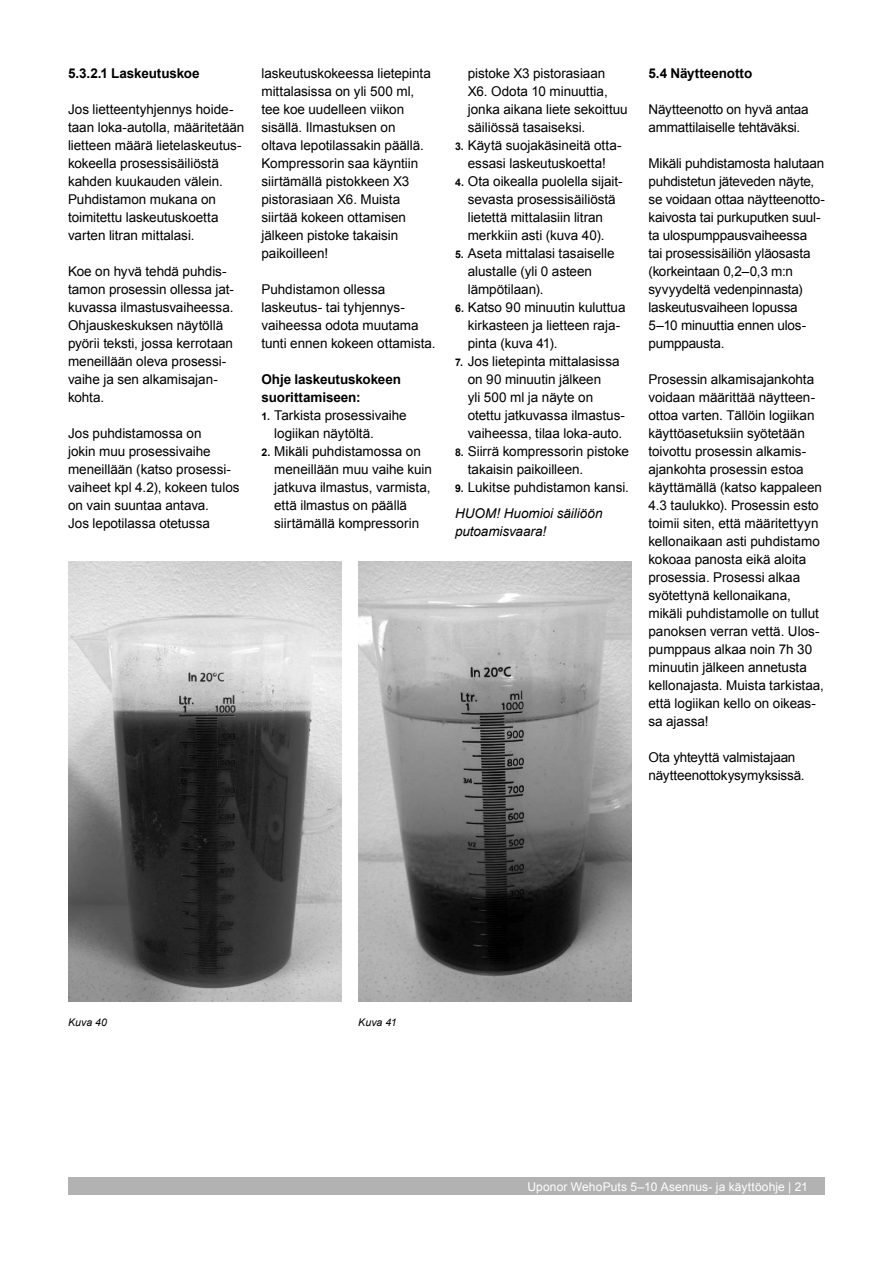
<style>
.page{position:relative;width:893px;height:1263px;background:#fff}
.page>*{position:absolute;margin:0;border:0;box-sizing:border-box;transform-origin:0 0}
.t1{font:13.5px/18px "Arial";letter-spacing:-.005em;color:#000}
.t2{font:700 13.5px/18px "Arial";letter-spacing:-.005em;color:#000}
.t3{font:italic 13.5px "Arial";letter-spacing:-.005em;color:#000}
.t4{font:12px "Arial";letter-spacing:.01em;color:#fff}
.t5{font:italic 10.5px "Arial";letter-spacing:.01em;color:#000}
.s1{font-weight:700;font-size:10.5px}
.s2{font-style:italic}
</style>
<div class="page">
<div style="left:68px;top:1178px;width:757px;height:17px;background:#b2b2b2"></div>
<img style="left:68px;top:562px;width:273px;height:439px">
<img style="left:358px;top:562px;width:273px;height:439px">
<p class="t2" style="left:68px;top:65px;width:133px">5.3.2.1 Laskeutuskoe</p>
<p class="t1" style="left:68px;top:100px;width:178px">Jos lietteentyhjennys hoide&shy;taan loka-autolla, määritetään lietteen määrä lietelaskeutus&shy;kokeella prosessisäiliöstä kahden kuukauden välein.<br>Puhdistamon mukana on toimitettu laskeutuskoetta varten litran mittalasi.</p>
<p class="t1" style="left:68px;top:262px;width:168px">Koe on hyvä tehdä puhdis&shy;tamon prosessin ollessa jat&shy;kuvassa ilmastusvaiheessa.<br>Ohjauskeskuksen näytöllä pyörii teksti, jossa kerrotaan meneillään oleva prosessi&shy;vaihe ja sen alkamisajan&shy;kohta.</p>
<p class="t1" style="left:68px;top:424px;width:173px">Jos puhdistamossa on<br>jokin muu prosessivaihe meneillään (katso prosessi&shy;vaiheet kpl 4.2), kokeen tulos on vain suuntaa antava.<br>Jos lepotilassa otetussa</p>
<p class="t1" style="left:261px;top:64px;width:171px">laskeutuskokeessa lietepinta mittalasissa on yli 500 ml, tee koe uudelleen viikon sisällä. Ilmastuksen on oltava lepotilassakin päällä.<br>Kompressorin saa käyntiin siirtämällä pistokkeen X3 pistorasiaan X6. Muista siirtää kokeen ottamisen jälkeen pistoke takaisin paikoilleen!</p>
<p class="t1" style="left:261px;top:280px;width:176px">Puhdistamon ollessa laskeutus- tai tyhjennys&shy;vaiheessa odota muutama tunti ennen kokeen ottamista.</p>
<p class="t2" style="left:261px;top:371px;width:141px">Ohje laskeutuskokeen suorittamiseen:</p>
<p class="t1" style="left:274px;top:406px;width:134px;text-indent:-13px"><span class="s1">1.</span> Tarkista prosessivaihe logiikan näytöltä.</p>
<p class="t1" style="left:274px;top:442px;width:159px;text-indent:-13px"><span class="s1">2.</span> Mikäli puhdistamossa on meneillään muu vaihe kuin jatkuva ilmastus, varmista, että ilmastus on päällä siirtämällä kompressorin</p>
<p class="t1" style="left:468px;top:64px;width:161px">pistoke X3 pistorasiaan<br>X6. Odota 10 minuuttia, jonka aikana liete sekoittuu säiliössä tasaiseksi.</p>
<p class="t1" style="left:455px;top:136px;width:168px;text-align:center"><span class="s1">3.</span> Käytä suojakäsineitä otta&shy;essasi laskeutuskoetta!</p>
<p class="t1" style="left:455px;top:172px;width:169px;text-align:center"><span class="s1">4.</span> Ota oikealla puolella sijait&shy;sevasta prosessisäiliöstä lietettä mittalasiin litran merkkiin asti (kuva 40).</p>
<p class="t1" style="left:468px;top:244px;width:148px;text-indent:-13px"><span class="s1">5.</span> Aseta mittalasi tasaiselle alustalle (yli 0 asteen lämpötilaan).</p>
<p class="t1" style="left:468px;top:298px;width:159px;text-indent:-13px"><span class="s1">6.</span> Katso 90 minuutin kuluttua kirkasteen ja lietteen raja&shy;pinta (kuva 41).</p>
<p class="t1" style="left:468px;top:352px;width:158px;text-indent:-13px"><span class="s1">7.</span> Jos lietepinta mittalasissa on 90 minuutin jälkeen<br>yli 500 ml ja näyte on otettu jatkuvassa ilmastus&shy;vaiheessa, tilaa loka-auto.</p>
<p class="t1" style="left:468px;top:442px;width:163px;text-indent:-13px"><span class="s1">8.</span> Siirrä kompressorin pistoke takaisin paikoilleen.</p>
<p class="t1" style="left:455px;top:474px;width:175px;line-height:26.5px"><span class="s1">9.</span> Lukitse puhdistamon kansi.<br><span class="s2">HUOM! Huomioi säiliöön</span></p>
<p class="t3" style="left:455px;top:523px;width:93px">putoamisvaara!</p>
<p class="t2" style="left:648px;top:65px;width:105px">5.4 Näytteenotto</p>
<p class="t1" style="left:648px;top:100px;width:162px">Näytteenotto on hyvä antaa ammattilaiselle tehtäväksi.</p>
<p class="t1" style="left:648px;top:154px;width:178px">Mikäli puhdistamosta halutaan puhdistetun jäteveden näyte, se voidaan ottaa näytteenotto&shy;kaivosta tai purkuputken suul&shy;ta ulospumppausvaiheessa<br>tai prosessisäiliön yläosasta (korkeintaan 0,2–0,3 m:n syvyydeltä vedenpinnasta) laskeutusvaiheen lopussa<br>5–10 minuuttia ennen ulos&shy;pumppausta.</p>
<p class="t1" style="left:648px;top:370px;width:177px">Prosessin alkamisajankohta voidaan määrittää näytteen&shy;ottoa varten. Tällöin logiikan käyttöasetuksiin syötetään toivottu prosessin alkamis&shy;ajankohta prosessin estoa käyttämällä (katso kappaleen<br>4.3 taulukko). Prosessin esto toimii siten, että määritettyyn kellonaikaan asti puhdistamo kokoaa panosta eikä aloita prosessia. Prosessi alkaa syötettynä kellonaikana, mikäli puhdistamolle on tullut panoksen verran vettä. Ulos&shy;pumppaus alkaa noin 7h 30 minuutin jälkeen annetusta kellonajasta. Muista tarkistaa, että logiikan kello on oikeas&shy;sa ajassa!</p>
<p class="t1" style="left:648px;top:748px;width:158px">Ota yhteyttä valmistajaan näytteenottokysymyksissä.</p>
<p class="t5" style="left:68px;top:1015px;width:41px">Kuva 40</p>
<p class="t5" style="left:358px;top:1015px;width:40px">Kuva 41</p>
<p class="t4" style="left:527px;top:1179px;width:282px">Uponor WehoPuts 5–10 Asennus- ja käyttöohje | 21</p>
</div>
